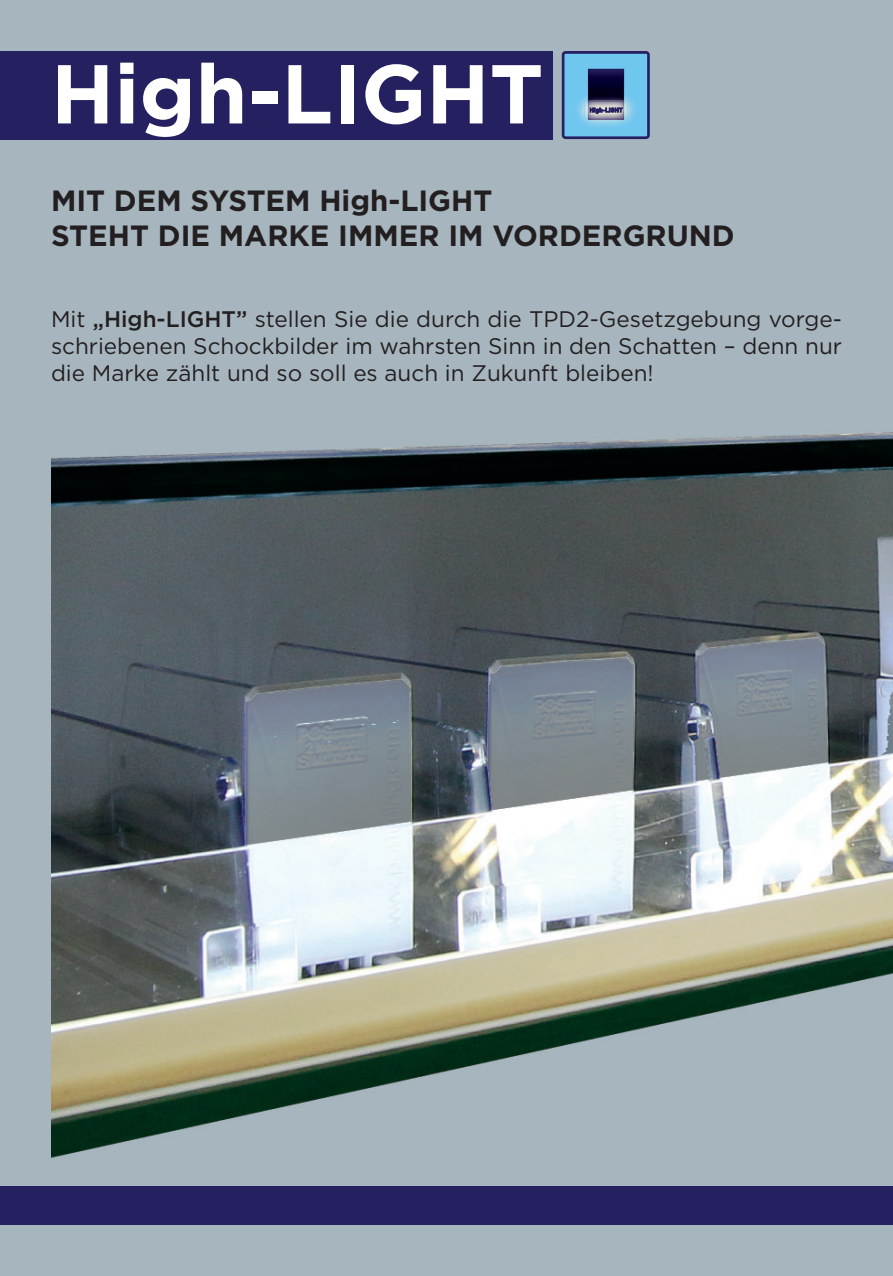
<style>
.page{position:relative;width:893px;height:1276px;background:#a7b6be}
.page>*{position:absolute;margin:0;border:0;box-sizing:border-box;transform-origin:0 0}
.t1{font:700 83.25px "Gotham";color:#fff}
.t2{font:700 29.25px/35.1px "Gotham";color:#231f20}
.t3{font:22.5px/27px "Gotham";color:#231f20;text-align:justify}
.s1{font-weight:500}
</style>
<div class="page">
<img style="left:51px;top:432px;width:842px;height:726px">
<div style="left:0;top:1186px;width:893px;height:39px;background:#252161"></div>
<div style="left:0;top:51px;width:552px;height:88px;background:#252161"></div>
<svg style="left:562px;top:51px;width:88px;height:88px;background:#5d91ba"></svg>
<h1 class="t1" style="left:51px;top:39px;width:494px">High-LIGHT</h1>
<h2 class="t2" style="left:51px;top:183px;width:685px">MIT DEM SYSTEM High-LIGHT<br>STEHT DIE MARKE IMMER IM VORDERGRUND</h2>
<p class="t3" style="left:51px;top:305px;width:792px">Mit <span class="s1">„High-LIGHT”</span> stellen Sie die durch die TPD2-Gesetzgebung vorge&shy;schriebenen Schockbilder im wahrsten Sinn in den Schatten – denn nur die Marke zählt und so soll es auch in Zukunft bleiben!</p>
</div>
